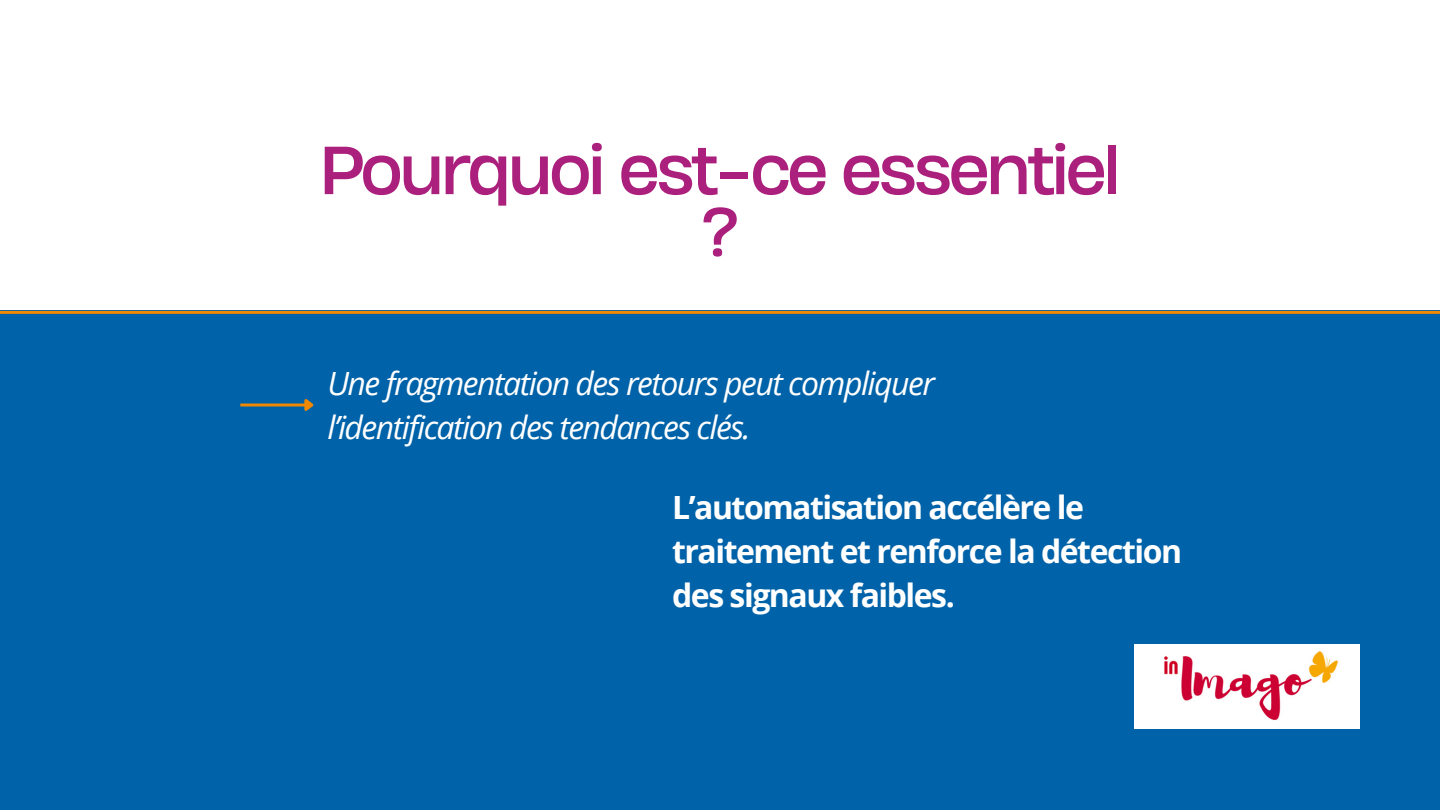
<style>
.page{position:relative;width:1440px;height:810px;background:#fff}
.page>*{position:absolute;margin:0;border:0;box-sizing:border-box;transform-origin:0 0}
.t1{font:63.8px/61.5px "Heading Now 74";letter-spacing:-.055em;color:#ac207d;text-align:center}
.t2{font:700 32px/44.2px "Open Sans";letter-spacing:-.045em;color:#fff}
.t3{font:italic 32px/44.2px "Open Sans";letter-spacing:-.045em;color:#fff}
</style>
<div class="page">
<div style="left:0;top:311px;width:1440px;height:499px;background:#0062a8"></div>
<hr style="left:0;top:311px;width:1440px;height:3px;background:#f08901">
<img style="left:1134px;top:645px;width:225px;height:84px">
<hr style="left:240px;top:404px;width:65px;height:2px;background:#f08901">
<svg style="left:302px;top:399px;width:12px;height:12px"></svg>
<p class="t1" style="left:319px;top:138px;width:803px">Pourquoi est-ce essentiel ?</p>
<h1 class="t3" style="left:327px;top:360px;width:609px">Une fragmentation des retours peut compliquer l’identification des tendances clés.</h1>
<p class="t2" style="left:672px;top:484px;width:511px">L’automatisation accélère le traitement et renforce la détection des signaux faibles.</p>
</div>
